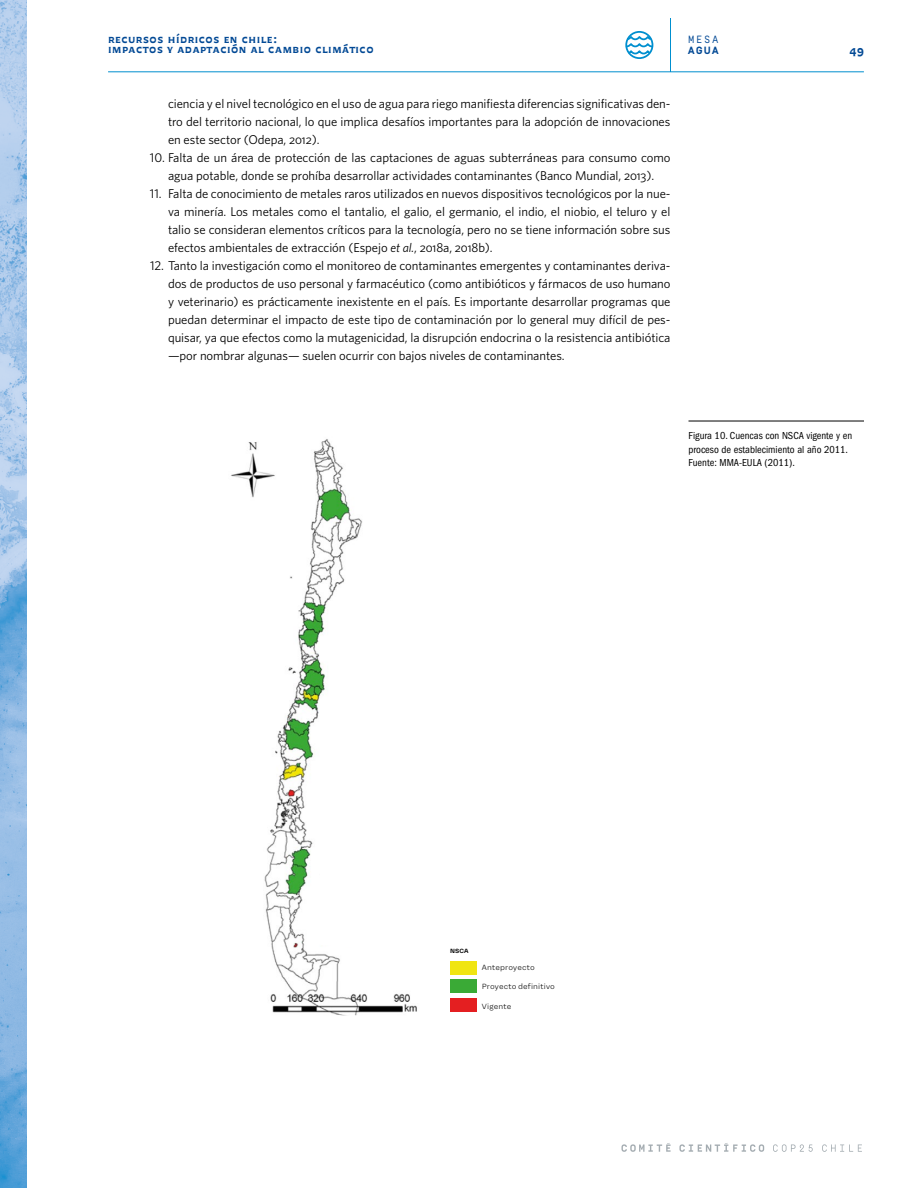
<style>
.page{position:relative;width:918px;height:1188px;background:#fff}
.page>*{position:absolute;margin:0;border:0;box-sizing:border-box;transform-origin:0 0}
.t1{font:12.75px/18px "Whitney";letter-spacing:-.005em;color:#000;text-align:justify}
.t2{font:12px/10.5px "Chercan Negra";letter-spacing:.04em;color:#024995}
.t3{font:condensed 10.5px/13.5px "ITC Franklin Gothic Std";color:#000}
.t4{font:10.5px "Simplon BP Mono";color:#024995}
.t5{font:700 10.5px "Simplon BP Mono";color:#024995}
.t6{font:300 7.5px "Mena Grotesk";letter-spacing:.025em;color:#000}
.t7{font:600 6px "Mena Grotesk";color:#000}
.s1{font-family:"Whitney Book SC"}
.s2{font-style:italic}
</style>
<div class="page">
<img style="left:0;top:0;width:27px;height:1188px">
<hr style="left:108px;top:72px;width:756px;height:1px;background:#008fcf">
<svg style="left:622px;top:1143px;width:49px;height:9px"></svg>
<svg style="left:679px;top:1143px;width:85px;height:9px"></svg>
<svg style="left:773px;top:1144px;width:40px;height:8px"></svg>
<svg style="left:822px;top:1144px;width:40px;height:8px"></svg>
<svg style="left:626px;top:37px;width:28px;height:19px"></svg>
<div style="left:625px;top:31px;width:28px;height:28px;border:2px solid #008fcf;border-radius:50%"></div>
<hr style="left:670px;top:18px;width:1px;height:54px;background:#008fcf">
<img style="left:231px;top:439px;width:186px;height:576px">
<div style="left:450px;top:962px;width:27px;height:13px;background:#f0e512"></div>
<div style="left:450px;top:980px;width:27px;height:13px;background:#3aaa36"></div>
<div style="left:450px;top:998px;width:27px;height:13px;background:#e41f21"></div>
<hr style="left:688px;top:421px;width:176px;height:1px;background:#000">
<p class="t2" style="left:108px;top:33px;width:267px">Recursos hídricos en Chile:<br>Impactos y adaptación al cambio climático</p>
<p class="t4" style="left:688px;top:33px;width:32px">MESA</p>
<p class="t5" style="left:688px;top:43px;width:32px">AGUA</p>
<p class="t1" style="left:168px;top:94px;width:504px">ciencia y el nivel tecnológico en el uso de agua para riego manifiesta diferencias significativas den&shy;tro del territorio nacional, lo que implica desafíos importantes para la adopción de innovaciones en este sector (Odepa, <span class="s1">2012</span>).</p>
<p class="t1" style="left:150px;top:148px;width:522px;text-align:center">10. Falta de un área de protección de las captaciones de aguas subterráneas para consumo como agua potable, donde se prohíba desarrollar actividades contaminantes (Banco Mundial, <span class="s1">2013</span>).</p>
<p class="t1" style="left:168px;top:184px;width:504px;text-indent:-18px">11. Falta de conocimiento de metales raros utilizados en nuevos dispositivos tecnológicos por la nue&shy;va minería. Los metales como el tantalio, el galio, el germanio, el indio, el niobio, el teluro y el talio se consideran elementos críticos para la tecnología, pero no se tiene información sobre sus efectos ambientales de extracción (Espejo <span class="s2">et al.</span>, <span class="s1">2018</span>a, <span class="s1">2018</span>b).</p>
<p class="t1" style="left:168px;top:256px;width:504px;text-indent:-18px">12. Tanto la investigación como el monitoreo de contaminantes emergentes y contaminantes deriva&shy;dos de productos de uso personal y farmacéutico (como antibióticos y fármacos de uso humano y veterinario) es prácticamente inexistente en el país. Es importante desarrollar programas que puedan determinar el impacto de este tipo de contaminación por lo general muy difícil de pes&shy;quisar, ya que efectos como la mutagenicidad, la disrupción endocrina o la resistencia antibiótica —por nombrar algunas— suelen ocurrir con bajos niveles de contaminantes.</p>
<p class="t2" style="left:850px;top:44px;width:16px">49</p>
<p class="t3" style="left:688px;top:429px;width:165px">Figura 10. Cuencas con NSCA vigente y en proceso de establecimiento al año 2011.<br>Fuente: MMA-EULA (2011).</p>
<p class="t7" style="left:450px;top:947px;width:20px">NSCA</p>
<p class="t6" style="left:482px;top:962px;width:55px">Anteproyecto</p>
<p class="t6" style="left:482px;top:981px;width:75px">Proyecto definitivo</p>
<p class="t6" style="left:482px;top:1001px;width:31px">Vigente</p>
</div>
